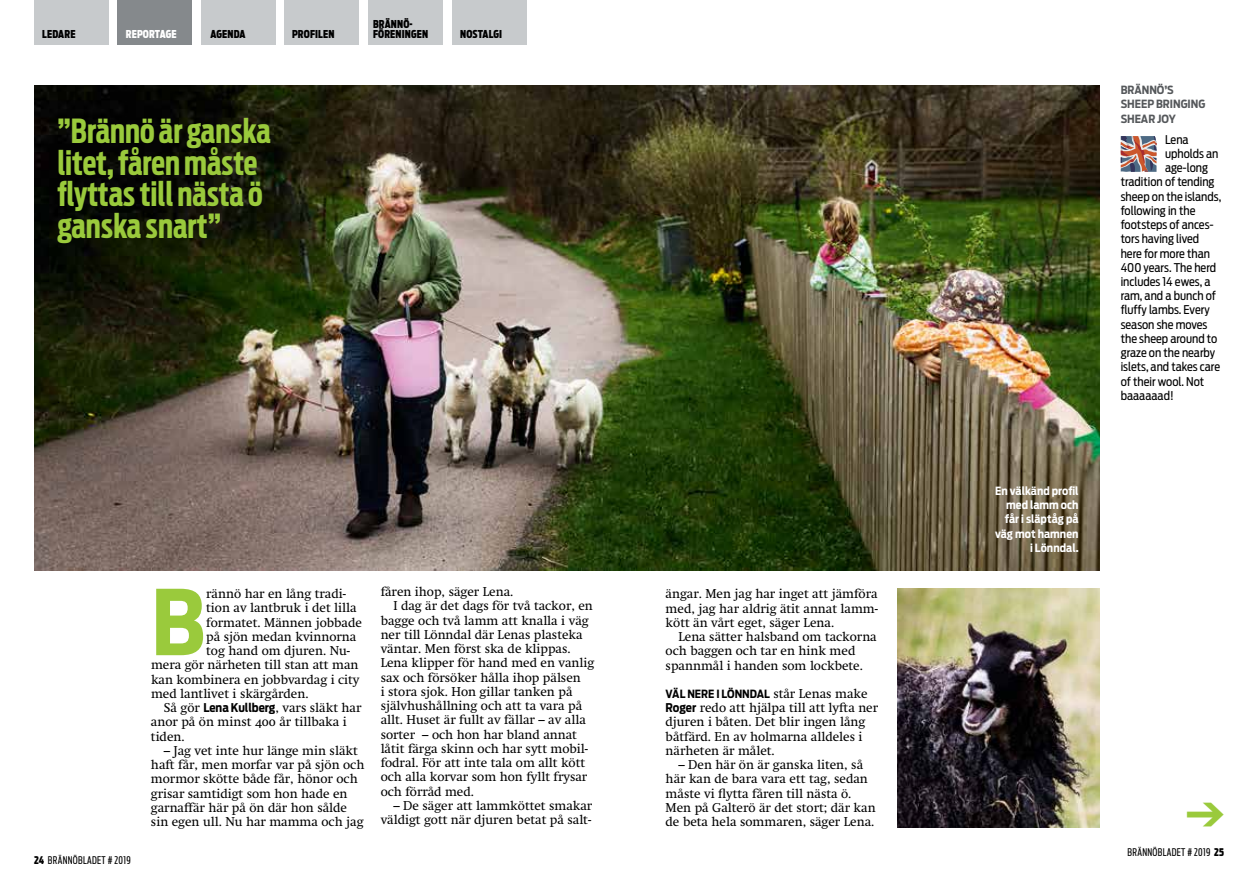
<style>
.page{position:relative;width:1259px;height:893px;background:#fff}
.page>*{position:absolute;margin:0;border:0;box-sizing:border-box;transform-origin:0 0}
.t1{font:700 89.7px "Antenna Cond";color:#9aca3c}
.t2{font:700 33px/31.5px "Antenna Extra Cond";color:#9aca3c}
.t3{font:12.75px/14.2px "Swift Kla";color:#000}
.t4{font:12px "Antenna Cond";color:#000}
.t5{font:700 11.25px/14.2px "Antenna Cond";letter-spacing:.005em;color:#fff;text-align:right}
.t6{font:700 11.25px/14.2px "Antenna Cond";letter-spacing:-.005em;color:#55585b}
.t7{font:700 11.25px "Antenna Cond";color:#000}
.t8{font:900 10.8px/9.9px "Antenna Extra Cond";letter-spacing:.015em;color:#000}
.t9{font:900 10.8px "Antenna Extra Cond";letter-spacing:.015em;color:#fff}
.t10{font:10.5px "Antenna Extra Cond";letter-spacing:.03em;color:#000}
.s1{font-weight:900}
.s2{font-family:"Antenna Cond";font-weight:700;font-size:12px}
.s3{font-family:"Swift Kla";font-weight:400;font-size:12.75px}
</style>
<div class="page">
<img style="left:34px;top:85px;width:1065px;height:486px">
<svg style="left:1120px;top:136px;width:36px;height:36px"></svg>
<div style="left:34px;top:0;width:74px;height:44px;background:#c7cacc"></div>
<div style="left:118px;top:0;width:74px;height:44px;background:#85898c"></div>
<div style="left:285px;top:0;width:74px;height:44px;background:#c7cacc"></div>
<div style="left:368px;top:0;width:75px;height:44px;background:#c7cacc"></div>
<div style="left:452px;top:0;width:74px;height:44px;background:#c7cacc"></div>
<div style="left:201px;top:0;width:75px;height:44px;background:#c7cacc"></div>
<img style="left:897px;top:589px;width:202px;height:238px">
<p class="t8" style="left:42px;top:29px;width:35px">LEDARE</p>
<p class="t9" style="left:126px;top:27px;width:52px">REPORTAGE</p>
<p class="t8" style="left:210px;top:29px;width:36px">AGENDA</p>
<p class="t8" style="left:292px;top:29px;width:44px">PROFILEN</p>
<p class="t8" style="left:373px;top:19px;width:57px">BRÄNNÖ-<br>FÖRENINGEN</p>
<p class="t8" style="left:460px;top:29px;width:43px">NOSTALGI</p>
<h2 class="t2" style="left:57px;top:116px;width:215px">”Brännö är ganska litet, fåren måste flyttas till nästa ö ganska snart”</h2>
<p class="t10" style="left:34px;top:854px;width:98px"><span class="s1">24</span> BRÄNNÖBLADET # 2019</p>
<h1 class="t1" style="left:151px;top:569px;width:57px">B</h1>
<p class="t3" style="left:206px;top:587px;width:141px">rännö har en lång tradi-</p>
<p class="t3" style="left:206px;top:601px;width:152px">tion av lantbruk i det lilla</p>
<p class="t3" style="left:206px;top:615px;width:157px">formatet. Männen jobbade</p>
<p class="t3" style="left:206px;top:630px;width:152px">på sjön medan kvinnorna</p>
<p class="t3" style="left:206px;top:644px;width:145px">tog hand om djuren. Nu-</p>
<p class="t3" style="left:151px;top:658px;width:209px">mera gör närheten till stan att man</p>
<p class="t3" style="left:151px;top:672px;width:210px">kan kombinera en jobbvardag i city</p>
<p class="t3" style="left:151px;top:687px;width:159px">med lantlivet i skärgården.</p>
<p class="t3" style="left:164px;top:701px;width:199px">Så gör <span class="s2">Lena Kullberg</span>, vars släkt har</p>
<p class="t3" style="left:151px;top:715px;width:197px">anor på ön minst 400 år tillbaka i</p>
<p class="t3" style="left:151px;top:729px;width:35px">tiden.</p>
<p class="t3" style="left:151px;top:744px;width:215px;text-indent:13px">– Jag vet inte hur länge min släkt haft får, men morfar var på sjön och mormor skötte både får, hönor och grisar samtidigt som hon hade en garnaffär här på ön där hon sålde sin egen ull. Nu har mamma och jag</p>
<p class="t3" style="left:381px;top:585px;width:134px">fåren ihop, säger Lena.</p>
<p class="t3" style="left:393px;top:599px;width:201px">I dag är det dags för två tackor, en</p>
<p class="t3" style="left:381px;top:613px;width:209px">bagge och två lamm att knalla i väg</p>
<p class="t3" style="left:381px;top:628px;width:203px">ner till Lönndal där Lenas plasteka</p>
<p class="t3" style="left:381px;top:642px;width:191px">väntar. Men först ska de klippas.</p>
<p class="t3" style="left:381px;top:656px;width:215px">Lena klipper för hand med en vanlig</p>
<p class="t3" style="left:381px;top:670px;width:202px">sax och försöker hålla ihop pälsen</p>
<p class="t3" style="left:381px;top:685px;width:193px">i stora sjok. Hon gillar tanken på</p>
<p class="t3" style="left:381px;top:699px;width:203px">självhushållning och att ta vara på</p>
<p class="t3" style="left:381px;top:713px;width:207px">allt. Huset är fullt av fällar – av alla</p>
<p class="t3" style="left:381px;top:727px;width:198px">sorter – och hon har bland annat</p>
<p class="t3" style="left:381px;top:742px;width:209px">låtit färga skinn och har sytt mobil-</p>
<p class="t3" style="left:381px;top:756px;width:206px">fodral. För att inte tala om allt kött</p>
<p class="t3" style="left:381px;top:770px;width:208px">och alla korvar som hon fyllt frysar</p>
<p class="t3" style="left:381px;top:784px;width:95px">och förråd med.</p>
<p class="t3" style="left:381px;top:799px;width:213px;text-align:right">– De säger att lammköttet smakar väldigt gott när djuren betat på salt-</p>
<p class="t3" style="left:665px;top:587px;width:214px;text-align:justify">ängar. Men jag har inget att jämföra med, jag har aldrig ätit annat lamm&shy;kött än vårt eget, säger Lena.</p>
<p class="t3" style="left:665px;top:630px;width:213px;text-indent:13px">Lena sätter halsband om tackorna och baggen och tar en hink med spannmål i handen som lockbete.</p>
<p class="t7" style="left:665px;top:687px;width:203px">VÄL NERE I LÖNNDAL <span class="s3">står Lenas make</span></p>
<p class="t3" style="left:665px;top:701px;width:214px"><span class="s2">Roger</span> redo att hjälpa till att lyfta ner djuren i båten. Det blir ingen lång båtfärd. En av holmarna alldeles i närheten är målet.</p>
<p class="t3" style="left:665px;top:758px;width:211px;text-indent:13px">– Den här ön är ganska liten, så här kan de bara vara ett tag, sedan måste vi flytta fåren till nästa ö.<br>Men på Galterö är det stort; där kan de beta hela sommaren, säger Lena.</p>
<p class="t5" style="left:995px;top:484px;width:85px">En välkänd profil med lamm och får i släptåg på väg mot hamnen i Lönndal.</p>
<p class="t6" style="left:1120px;top:83px;width:86px">BRÄNNÖ’S<br>SHEEP BRINGING<br>SHEAR JOY</p>
<p class="t4" style="left:1165px;top:132px;width:25px">Lena</p>
<p class="t4" style="left:1165px;top:146px;width:55px">upholds an</p>
<p class="t4" style="left:1165px;top:161px;width:44px">age-long</p>
<p class="t4" style="left:1120px;top:175px;width:95px">tradition of tending</p>
<p class="t4" style="left:1120px;top:189px;width:102px">sheep on the islands,</p>
<p class="t4" style="left:1120px;top:203px;width:76px">following in the</p>
<p class="t4" style="left:1120px;top:217px;width:94px">footsteps of ances-</p>
<p class="t4" style="left:1120px;top:232px;width:80px">tors having lived</p>
<p class="t4" style="left:1120px;top:246px;width:91px">here for more than</p>
<p class="t4" style="left:1120px;top:260px;width:97px">400 years. The herd</p>
<p class="t4" style="left:1120px;top:274px;width:91px">includes 14 ewes, a</p>
<p class="t4" style="left:1120px;top:289px;width:97px">ram, and a bunch of</p>
<p class="t4" style="left:1120px;top:303px;width:91px">fluffy lambs. Every</p>
<p class="t4" style="left:1120px;top:317px;width:88px">season she moves</p>
<p class="t4" style="left:1120px;top:331px;width:98px">the sheep around to</p>
<p class="t4" style="left:1120px;top:346px;width:96px">graze on the nearby</p>
<p class="t4" style="left:1120px;top:360px;width:101px">islets, and takes care</p>
<p class="t4" style="left:1120px;top:374px;width:85px">of their wool. Not</p>
<p class="t4" style="left:1120px;top:388px;width:55px">baaaaaad!</p>
<p class="t10" style="left:1127px;top:846px;width:98px">BRÄNNÖBLADET # 2019 <span class="s1">25</span></p>
</div>
